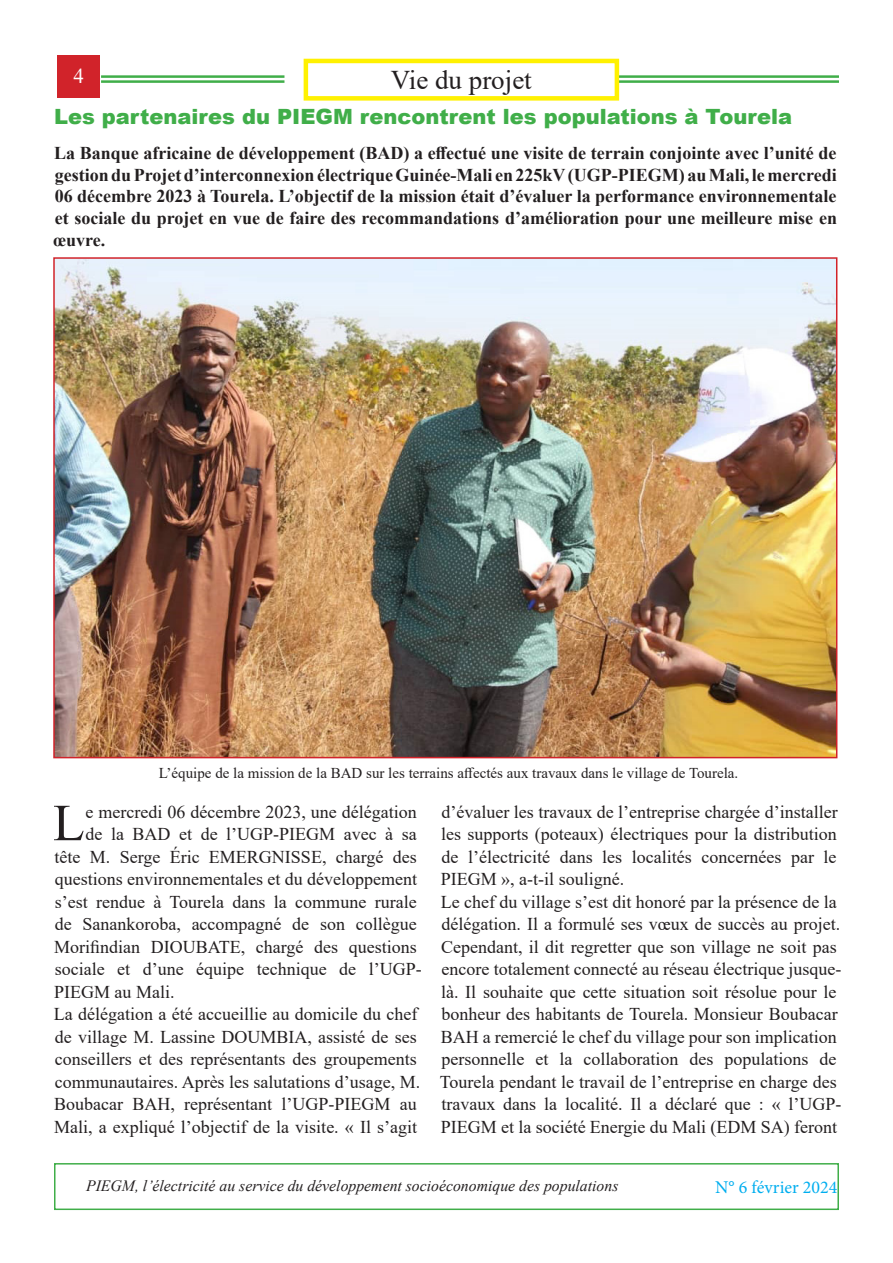
<style>
.page{position:relative;width:893px;height:1263px;background:#fff}
.page>*{position:absolute;margin:0;border:0;box-sizing:border-box;transform-origin:0 0}
.t1{font:52.05px "Times New Roman";color:#231f20}
.t2{font:27px "Times New Roman";color:#231f20}
.t3{font:900 21px "Arial";color:#40ae49}
.t4{font:21px "Times New Roman";color:#fff}
.t5{font:18px/22.5px "Times New Roman";color:#231f20}
.t6{font:700 18px/21.8px "Times New Roman";color:#231f20;text-align:justify}
.t7{font:18px "Minion Pro";color:#00aeef}
.t8{font:italic 15.75px "Times New Roman";color:#231f20}
.t9{font:15px "Times New Roman";color:#231f20}
</style>
<div class="page">
<div style="left:57px;top:55px;width:43px;height:42px;background:#d1232a"></div>
<hr style="left:101px;top:75px;width:183px;height:3px;background:#40ae49">
<hr style="left:101px;top:80px;width:183px;height:3px;background:#40ae49">
<hr style="left:492px;top:75px;width:347px;height:3px;background:#40ae49">
<hr style="left:492px;top:80px;width:347px;height:3px;background:#40ae49">
<div style="left:54px;top:1163px;width:785px;height:47px;border:2px solid #40ae49"></div>
<div style="left:306px;top:61px;width:311px;height:37px;background:#fff"></div>
<div style="left:304px;top:59px;width:315px;height:42px;border:4px solid #fff101"></div>
<img style="left:56px;top:260px;width:778px;height:495px">
<p class="t4" style="left:73px;top:61px;width:12px">4</p>
<p class="t2" style="left:391px;top:61px;width:142px">Vie du projet</p>
<p class="t3" style="left:54px;top:101px;width:739px">Les partenaires du PIEGM rencontrent les populations à Tourela</p>
<p class="t6" style="left:53px;top:141px;width:785px">La Banque africaine de développement (BAD) a effectué une visite de terrain conjointe avec l’unité de gestion du Projet d’interconnexion électrique Guinée-Mali en 225kV (UGP-PIEGM) au Mali, le mercredi 06 décembre 2023 à Tourela. L’objectif de la mission était d’évaluer la performance environnementale et sociale du projet en vue de faire des recommandations d’amélioration pour une meilleure mise en œuvre.</p>
<p class="t9" style="left:159px;top:762px;width:581px">L’équipe de la mission de la BAD sur les terrains affectés aux travaux dans le village de Tourela.</p>
<p class="t1" style="left:53px;top:786px;width:33px">L</p>
<p class="t5" style="left:85px;top:800px;width:333px">e mercredi 06 décembre 2023, une délégation</p>
<p class="t5" style="left:86px;top:822px;width:333px">de la BAD et de l’UGP-PIEGM avec à sa</p>
<p class="t5" style="left:55px;top:845px;width:364px">tête M. Serge Éric EMERGNISSE, chargé des</p>
<p class="t5" style="left:55px;top:867px;width:364px">questions environnementales et du développement</p>
<p class="t5" style="left:55px;top:890px;width:363px">s’est rendue à Tourela dans la commune rurale</p>
<p class="t5" style="left:55px;top:912px;width:363px">de Sanankoroba, accompagné de son collègue</p>
<p class="t5" style="left:54px;top:935px;width:364px">Morifindian DIOUBATE, chargé des questions</p>
<p class="t5" style="left:55px;top:957px;width:368px">sociale et d’une équipe technique de l’UGP-</p>
<p class="t5" style="left:54px;top:980px;width:122px">PIEGM au Mali.</p>
<p class="t5" style="left:54px;top:1002px;width:368px">La délégation a été accueillie au domicile du chef de village M. Lassine DOUMBIA, assisté de ses conseillers et des représentants des groupements communautaires. Après les salutations d’usage, M.<br>Boubacar BAH, représentant l’UGP-PIEGM au Mali, a expliqué l’objectif de la visite. « Il s’agit</p>
<p class="t5" style="left:441px;top:800px;width:398px;text-align:justify">d’évaluer les travaux de l’entreprise chargée d’installer les supports (poteaux) électriques pour la distribution de l’électricité dans les localités concernées par le PIEGM », a-t-il souligné.</p>
<p class="t5" style="left:440px;top:890px;width:403px">Le chef du village s’est dit honoré par la présence de la délégation. Il a formulé ses vœux de succès au projet.<br>Cependant, il dit regretter que son village ne soit pas encore totalement connecté au réseau électrique jusque&shy;là. Il souhaite que cette situation soit résolue pour le bonheur des habitants de Tourela. Monsieur Boubacar BAH a remercié le chef du village pour son implication personnelle et la collaboration des populations de Tourela pendant le travail de l’entreprise en charge des travaux dans la localité. Il a déclaré que : « l’UGP-PIEGM et la société Energie du Mali (EDM SA) feront</p>
<p class="t8" style="left:86px;top:1175px;width:534px">PIEGM, l’électricité au service du développement socioéconomique des populations</p>
<p class="t7" style="left:715px;top:1175px;width:124px">N° 6 février 2024</p>
</div>
